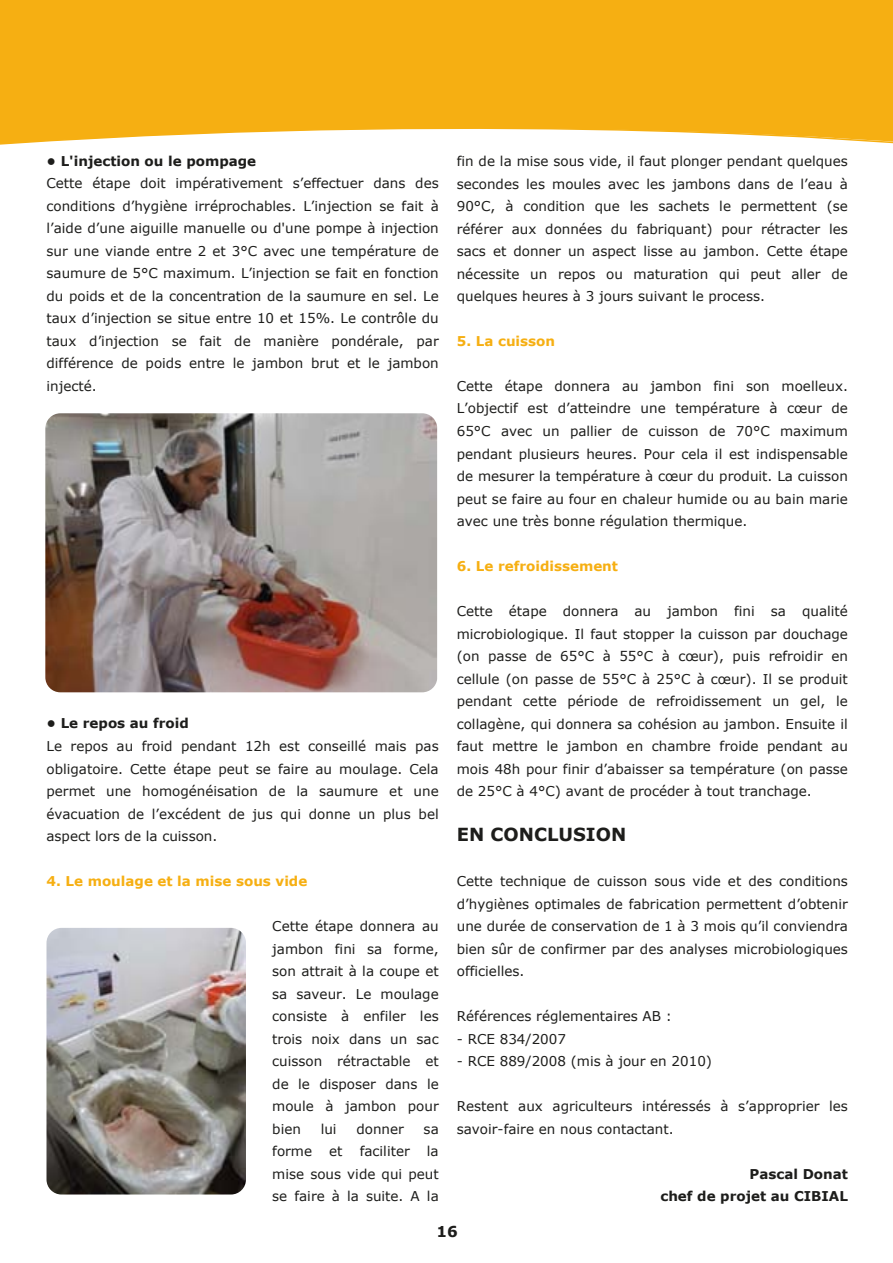
<style>
.page{position:relative;width:893px;height:1263px;background:#fff}
.page>*{position:absolute;margin:0;border:0;box-sizing:border-box;transform-origin:0 0}
.t1{font:700 18px "Verdana";color:#1d1d1b}
.t2{font:700 15px "Verdana";color:#1d1d1b}
.t3{font:13.5px/22.5px "Verdana";color:#1d1d1b;text-align:justify}
.t4{font:700 13.5px "Verdana";color:#f6af12}
.t5{font:700 13.5px/22.5px "Verdana";color:#1d1d1b;text-align:right}
.s1{font-weight:700}
</style>
<div class="page">
<svg style="left:0;top:0;width:893px;height:145px;background:#f6b524"></svg>
<img style="left:45px;top:413px;width:392px;height:279px">
<img style="left:46px;top:928px;width:200px;height:266px">
<p class="t3" style="left:46px;top:149px;width:394px;text-align:left"><span class="s1">• L'injection ou le pompage<br></span>Cette étape doit impérativement s’effectuer dans des conditions d’hygiène irréprochables. L’injection se fait à l’aide d’une aiguille manuelle ou d'une pompe à injection sur une viande entre 2 et 3°C avec une température de saumure de 5°C maximum. L’injection se fait en fonction du poids et de la concentration de la saumure en sel. Le taux d’injection se situe entre 10 et 15%. Le contrôle du taux d’injection se fait de manière pondérale, par différence de poids entre le jambon brut et le jambon injecté.</p>
<p class="t3" style="left:46px;top:712px;width:394px;text-align:left"><span class="s1">• Le repos au froid<br></span>Le repos au froid pendant 12h est conseillé mais pas obligatoire. Cette étape peut se faire au moulage. Cela permet une homogénéisation de la saumure et une évacuation de l’excédent de jus qui donne un plus bel aspect lors de la cuisson.</p>
<p class="t4" style="left:46px;top:872px;width:262px">4. Le moulage et la mise sous vide</p>
<p class="t3" style="left:272px;top:914px;width:168px">Cette étape donnera au jambon fini sa forme, son attrait à la coupe et sa saveur. Le moulage consiste à enfiler les trois noix dans un sac cuisson rétractable et de le disposer dans le moule à jambon pour bien</p>
<p class="t3" style="left:321px;top:1117px;width:17px">lui</p>
<p class="t3" style="left:356px;top:1117px;width:49px">donner</p>
<p class="t3" style="left:424px;top:1117px;width:17px">sa</p>
<p class="t3" style="left:272px;top:1139px;width:41px">forme</p>
<p class="t3" style="left:329px;top:1139px;width:15px">et</p>
<p class="t3" style="left:360px;top:1139px;width:52px">faciliter</p>
<p class="t3" style="left:272px;top:1139px;width:168px;text-indent:155px">la mise sous vide qui peut se faire à la suite. A la</p>
<p class="t3" style="left:457px;top:149px;width:393px">fin de la mise sous vide, il faut plonger pendant quelques secondes les moules avec les jambons dans de l’eau à 90°C, à condition que les sachets le permettent (se référer aux données du fabriquant) pour rétracter les sacs et donner un aspect lisse au jambon. Cette étape nécessite un repos ou maturation qui peut aller de quelques heures à 3 jours suivant le process.</p>
<p class="t4" style="left:457px;top:332px;width:100px">5. La cuisson</p>
<p class="t3" style="left:457px;top:374px;width:393px">Cette étape donnera au jambon fini son moelleux.<br>L’objectif est d’atteindre une température à cœur de 65°C avec un pallier de cuisson de 70°C maximum pendant plusieurs heures. Pour cela il est indispensable de mesurer la température à cœur du produit. La cuisson peut se faire au four en chaleur humide ou au bain marie avec une très bonne régulation thermique.</p>
<p class="t4" style="left:457px;top:557px;width:163px">6. Le refroidissement</p>
<p class="t3" style="left:457px;top:599px;width:393px">Cette étape donnera au jambon fini sa qualité microbiologique. Il faut stopper la cuisson par douchage (on passe de 65°C à 55°C à cœur), puis refroidir en cellule (on passe de 55°C à 25°C à cœur). Il se produit pendant cette période de refroidissement un gel, le collagène, qui donnera sa cohésion au jambon. Ensuite il faut mettre le jambon en chambre froide pendant au mois 48h pour finir d’abaisser sa température (on passe de 25°C à 4°C) avant de procéder à tout tranchage.</p>
<p class="t1" style="left:457px;top:823px;width:171px">EN CONCLUSION</p>
<p class="t3" style="left:457px;top:869px;width:393px">Cette technique de cuisson sous vide et des conditions d’hygiènes optimales de fabrication permettent d’obtenir une durée de conservation de 1 à 3 mois qu’il conviendra bien sûr de confirmer par des analyses microbiologiques officielles.</p>
<p class="t3" style="left:457px;top:1004px;width:217px">Références réglementaires AB :</p>
<p class="t3" style="left:457px;top:1027px;width:111px">- RCE 834/2007</p>
<p class="t3" style="left:457px;top:1049px;width:257px">- RCE 889/2008 (mis à jour en 2010)</p>
<p class="t3" style="left:457px;top:1094px;width:393px">Restent aux agriculteurs intéressés à s’approprier les savoir-faire en nous contactant.</p>
<p class="t5" style="left:660px;top:1162px;width:189px">Pascal Donat<br>chef de projet au CIBIAL</p>
<p class="t2" style="left:437px;top:1222px;width:23px">16</p>
</div>
